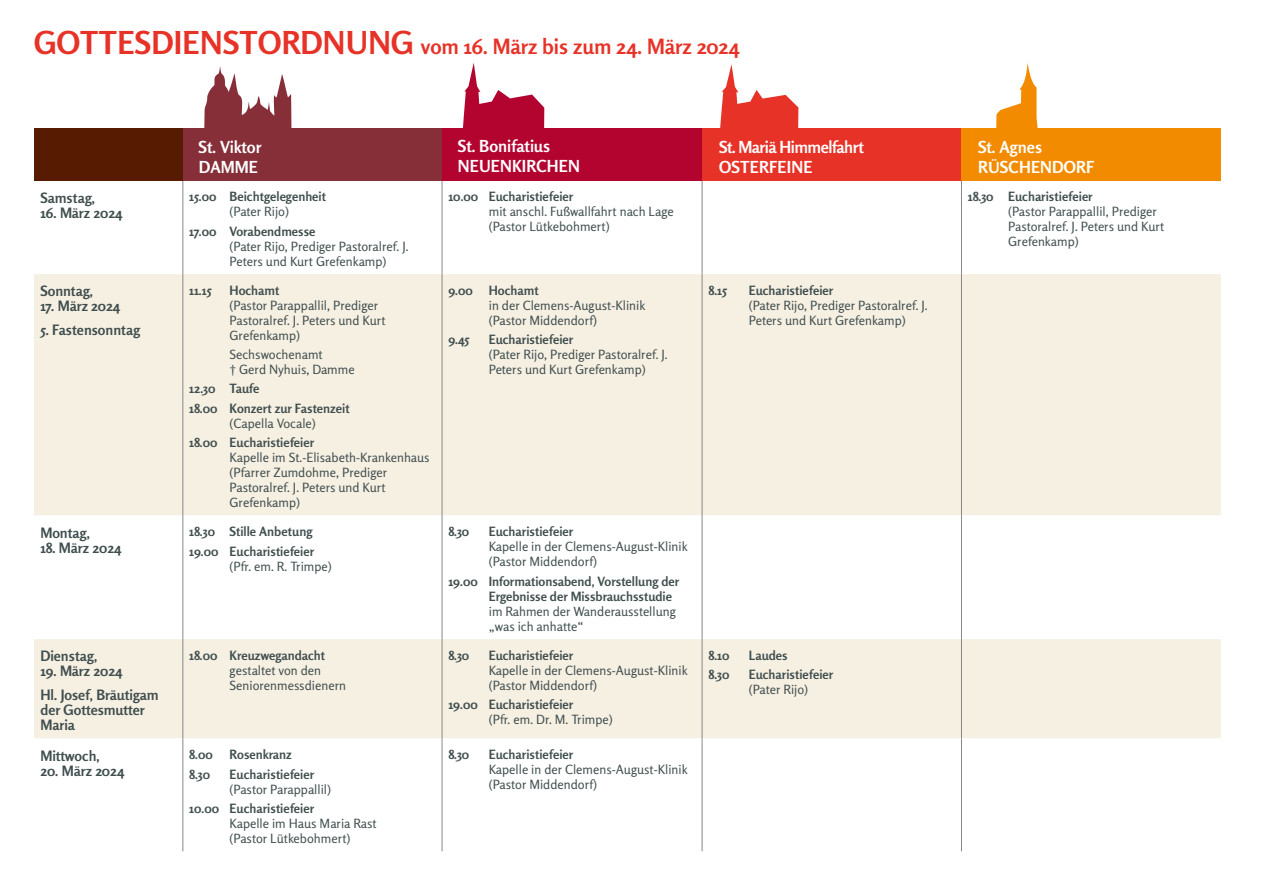
<style>
.page{position:relative;width:1263px;height:893px;background:#fff}
.page>*{position:absolute;margin:0;border:0;box-sizing:border-box;transform-origin:0 0}
.t1{font:700 21px "Rosario";color:#e73227}
.t2{font:700 16.5px/19.8px "Rosario";letter-spacing:.005em;color:#fff}
.t3{font:700 16.5px/19.8px "Rosario";letter-spacing:-.03em;color:#fff}
.t4{font:700 14.25px/23.5px "Rosario";color:#404e4e}
.t5{font:12.75px/15px "Rosario";color:#404e4e}
.t6{font:700 12.75px/19.2px "Rosario";color:#404e4e}
.s1{font-size:31.5px}
</style>
<div class="page">
<div style="left:34px;top:274px;width:1187px;height:241px;background:#f6f0e3"></div>
<svg style="left:34px;top:515px;width:1187px;height:336px"></svg>
<hr style="left:182px;top:180px;width:1px;height:94px;background:#878786">
<hr style="left:442px;top:180px;width:1px;height:94px;background:#878786">
<hr style="left:961px;top:180px;width:1px;height:94px;background:#878786">
<hr style="left:182px;top:274px;width:1px;height:241px;background:#878786">
<hr style="left:442px;top:274px;width:1px;height:241px;background:#878786">
<hr style="left:961px;top:274px;width:1px;height:241px;background:#878786">
<hr style="left:702px;top:180px;width:1px;height:94px;background:#878786">
<hr style="left:702px;top:274px;width:1px;height:241px;background:#878786">
<hr style="left:702px;top:639px;width:1px;height:99px;background:#878786">
<hr style="left:182px;top:639px;width:1px;height:99px;background:#878786">
<hr style="left:442px;top:639px;width:1px;height:99px;background:#878786">
<hr style="left:961px;top:639px;width:1px;height:99px;background:#878786">
<hr style="left:182px;top:515px;width:1px;height:124px;background:#878786">
<hr style="left:442px;top:515px;width:1px;height:124px;background:#878786">
<hr style="left:961px;top:515px;width:1px;height:124px;background:#878786">
<hr style="left:702px;top:515px;width:1px;height:124px;background:#878786">
<hr style="left:182px;top:738px;width:1px;height:113px;background:#878786">
<hr style="left:442px;top:738px;width:1px;height:113px;background:#878786">
<hr style="left:961px;top:738px;width:1px;height:113px;background:#878786">
<hr style="left:702px;top:738px;width:1px;height:113px;background:#878786">
<div style="left:701px;top:128px;width:262px;height:53px;background:#e73227"></div>
<div style="left:961px;top:128px;width:259px;height:53px;background:#f28b00"></div>
<div style="left:182px;top:128px;width:261px;height:53px;background:#862f39"></div>
<div style="left:442px;top:128px;width:260px;height:53px;background:#b30430"></div>
<div style="left:34px;top:128px;width:149px;height:53px;background:#561b00"></div>
<svg style="left:720px;top:64px;width:78px;height:64px"></svg>
<svg style="left:204px;top:66px;width:88px;height:62px"></svg>
<svg style="left:463px;top:63px;width:81px;height:65px"></svg>
<svg style="left:996px;top:63px;width:42px;height:65px"></svg>
<h1 class="t1" style="left:34px;top:34px;width:706px"><span class="s1">GOTTESDIENSTORDNUNG</span> vom 16. März bis zum 24. März 2024</h1>
<p class="t2" style="left:199px;top:137px;width:64px">St. Viktor<br>DAMME</p>
<p class="t2" style="left:458px;top:136px;width:123px">St. Bonifatius<br>NEUENKIRCHEN</p>
<p class="t3" style="left:719px;top:137px;width:146px">St. Mariä Himmelfahrt<br>OSTERFEINE</p>
<p class="t2" style="left:978px;top:137px;width:118px">St. Agnes<br>RÜSCHENDORF</p>
<p class="t4" style="left:40px;top:186px;width:56px">Samstag,</p>
<p class="t4" style="left:40px;top:201px;width:83px">16. März 2024</p>
<p class="t6" style="left:189px;top:187px;width:138px">15.00 Beichtgelegenheit</p>
<p class="t5" style="left:230px;top:204px;width:61px">(Pater Rijo)</p>
<p class="t6" style="left:189px;top:221px;width:128px">17.00 Vorabendmesse</p>
<p class="t5" style="left:230px;top:239px;width:181px">(Pater Rijo, Prediger Pastoralref. J.<br>Peters und Kurt Grefenkamp)</p>
<p class="t6" style="left:448px;top:187px;width:126px">10.00 Eucharistiefeier</p>
<p class="t5" style="left:489px;top:204px;width:187px">mit anschl. Fußwallfahrt nach Lage (Pastor Lütkebohmert)</p>
<p class="t6" style="left:968px;top:187px;width:126px">18.30 Eucharistiefeier</p>
<p class="t5" style="left:1008px;top:204px;width:158px">(Pastor Parappallil, Prediger<br>Pastoralref. J. Peters und Kurt<br>Grefenkamp)</p>
<p class="t4" style="left:40px;top:279px;width:54px">Sonntag,</p>
<p class="t4" style="left:40px;top:294px;width:81px">17. März 2024</p>
<p class="t4" style="left:40px;top:318px;width:101px">5. Fastensonntag</p>
<p class="t6" style="left:189px;top:281px;width:24px">11.15</p>
<p class="t6" style="left:230px;top:281px;width:51px">Hochamt</p>
<p class="t5" style="left:230px;top:298px;width:158px">(Pastor Parappallil, Prediger<br>Pastoralref. J. Peters und Kurt<br>Grefenkamp)</p>
<p class="t5" style="left:230px;top:347px;width:127px">Sechswochenamt<br>† Gerd Nyhuis, Damme</p>
<p class="t6" style="left:189px;top:379px;width:162px">12.30 Taufe<br>18.00 Konzert zur Fastenzeit</p>
<p class="t5" style="left:230px;top:416px;width:88px">(Capella Vocale)</p>
<p class="t6" style="left:189px;top:433px;width:126px">18.00 Eucharistiefeier</p>
<p class="t5" style="left:230px;top:450px;width:202px">Kapelle im St.-Elisabeth-Krankenhaus (Pfarrer Zumdohme, Prediger<br>Pastoralref. J. Peters und Kurt<br>Grefenkamp)</p>
<p class="t6" style="left:448px;top:281px;width:92px">9.00 Hochamt</p>
<p class="t5" style="left:489px;top:298px;width:158px">in der Clemens-August-Klinik (Pastor Middendorf)</p>
<p class="t6" style="left:448px;top:330px;width:22px">9.45</p>
<p class="t6" style="left:489px;top:330px;width:86px">Eucharistiefeier</p>
<p class="t5" style="left:489px;top:347px;width:181px">(Pater Rijo, Prediger Pastoralref. J.<br>Peters und Kurt Grefenkamp)</p>
<p class="t6" style="left:708px;top:281px;width:20px">8.15</p>
<p class="t6" style="left:749px;top:281px;width:86px">Eucharistiefeier</p>
<p class="t5" style="left:749px;top:298px;width:181px">(Pater Rijo, Prediger Pastoralref. J.<br>Peters und Kurt Grefenkamp)</p>
<p class="t4" style="left:40px;top:521px;width:51px">Montag,</p>
<p class="t4" style="left:40px;top:536px;width:82px">18. März 2024</p>
<p class="t6" style="left:189px;top:522px;width:126px">18.30 Stille Anbetung<br>19.00 Eucharistiefeier</p>
<p class="t5" style="left:230px;top:558px;width:104px">(Pfr. em. R. Trimpe)</p>
<p class="t6" style="left:448px;top:522px;width:22px">8.30</p>
<p class="t6" style="left:489px;top:522px;width:86px">Eucharistiefeier</p>
<p class="t5" style="left:489px;top:539px;width:200px">Kapelle in der Clemens-August-Klinik (Pastor Middendorf)</p>
<p class="t6" style="left:489px;top:573px;width:192px;line-height:15px;text-indent:-40px">19.00 Informationsabend, Vorstellung der<br>Ergebnisse der Missbrauchsstudie</p>
<p class="t5" style="left:489px;top:603px;width:188px">im Rahmen der Wanderausstellung „was ich anhatte“</p>
<p class="t4" style="left:40px;top:644px;width:59px">Dienstag,</p>
<p class="t4" style="left:40px;top:659px;width:120px">19. März 2024<br>Hl. Josef, Bräutigam</p>
<p class="t4" style="left:40px;top:702px;width:106px;line-height:15px">der Gottesmutter<br>Maria</p>
<p class="t6" style="left:189px;top:646px;width:137px">18.00 Kreuzwegandacht</p>
<p class="t5" style="left:230px;top:663px;width:118px">gestaltet von den<br>Seniorenmessdienern</p>
<p class="t6" style="left:448px;top:646px;width:22px">8.30</p>
<p class="t6" style="left:489px;top:646px;width:86px">Eucharistiefeier</p>
<p class="t5" style="left:489px;top:663px;width:200px">Kapelle in der Clemens-August-Klinik (Pastor Middendorf)</p>
<p class="t6" style="left:448px;top:695px;width:126px">19.00 Eucharistiefeier</p>
<p class="t5" style="left:489px;top:712px;width:125px">(Pfr. em. Dr. M. Trimpe)</p>
<p class="t6" style="left:708px;top:646px;width:23px">8.10</p>
<p class="t6" style="left:749px;top:646px;width:40px">Laudes</p>
<p class="t6" style="left:708px;top:665px;width:22px">8.30</p>
<p class="t6" style="left:749px;top:665px;width:86px">Eucharistiefeier</p>
<p class="t5" style="left:749px;top:682px;width:61px">(Pater Rijo)</p>
<p class="t4" style="left:40px;top:744px;width:61px">Mittwoch,</p>
<p class="t4" style="left:40px;top:759px;width:85px">20. März 2024</p>
<p class="t6" style="left:189px;top:745px;width:25px">8.00</p>
<p class="t6" style="left:230px;top:745px;width:64px">Rosenkranz</p>
<p class="t6" style="left:189px;top:764px;width:22px">8.30</p>
<p class="t6" style="left:230px;top:764px;width:86px">Eucharistiefeier</p>
<p class="t5" style="left:230px;top:781px;width:103px">(Pastor Parappallil)</p>
<p class="t6" style="left:189px;top:798px;width:126px">10.00 Eucharistiefeier</p>
<p class="t5" style="left:230px;top:816px;width:149px">Kapelle im Haus Maria Rast (Pastor Lütkebohmert)</p>
<p class="t6" style="left:448px;top:745px;width:22px">8.30</p>
<p class="t6" style="left:489px;top:745px;width:86px">Eucharistiefeier</p>
<p class="t5" style="left:489px;top:762px;width:200px">Kapelle in der Clemens-August-Klinik (Pastor Middendorf)</p>
</div>
